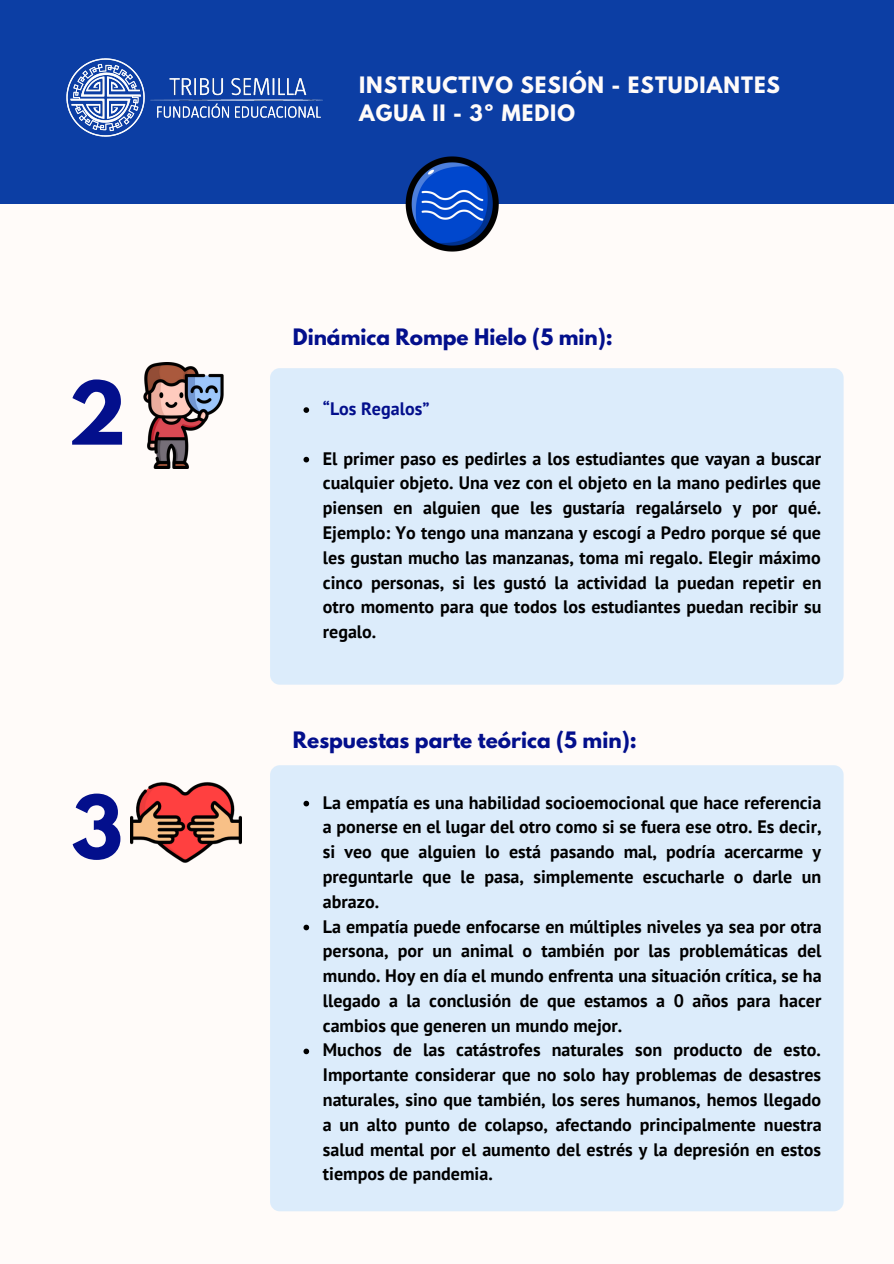
<style>
.page{position:relative;width:894px;height:1264px;background:#fff}
.page>*{position:absolute;margin:0;border:0;box-sizing:border-box;transform-origin:0 0}
.t1{font:700 77.55px "League Spartan";color:#030f8c}
.t2{font:700 20.1px "League Spartan";color:#030f8c}
.t3{font:700 19.95px "League Spartan";letter-spacing:.05em;color:#fffbf9}
.t4{font:700 18px/24.8px "PT Sans";color:#000;text-align:justify}
.t5{font:700 18px "PT Sans";color:#030f8c}
</style>
<div class="page">
<div style="left:0;top:0;width:893px;height:1263px;background:#fffbf9"></div>
<div style="left:0;top:0;width:893px;height:204px;background:#0c3ea4"></div>
<img style="left:66px;top:58px;width:257px;height:79px">
<img style="left:405px;top:156px;width:93px;height:96px">
<div style="left:270px;top:765px;width:573px;height:446px;background:#dcecfb;border-radius:10px"></div>
<img style="left:130px;top:782px;width:111px;height:81px">
<img style="left:143px;top:363px;width:81px;height:105px">
<svg style="left:303px;top:800px;width:6px;height:6px"></svg>
<svg style="left:303px;top:924px;width:6px;height:6px"></svg>
<svg style="left:303px;top:1048px;width:6px;height:6px"></svg>
<div style="left:270px;top:368px;width:573px;height:316px;background:#dcecfb;border-radius:10px"></div>
<svg style="left:303px;top:407px;width:6px;height:6px"></svg>
<svg style="left:303px;top:457px;width:6px;height:5px"></svg>
<p class="t3" style="left:359px;top:75px;width:422px">INSTRUCTIVO SESIÓN - ESTUDIANTES</p>
<p class="t3" style="left:359px;top:103px;width:217px">AGUA II - 3º MEDIO</p>
<p class="t1" style="left:68px;top:375px;width:60px">2</p>
<p class="t2" style="left:293px;top:327px;width:321px">Dinámica Rompe Hielo (5 min):</p>
<p class="t5" style="left:323px;top:397px;width:108px">“Los Regalos”</p>
<p class="t4" style="left:323px;top:445px;width:500px">El primer paso es pedirles a los estudiantes que vayan a buscar cualquier objeto. Una vez con el objeto en la mano pedirles que piensen en alguien que les gustaría regalárselo y por qué.<br>Ejemplo: Yo tengo una manzana y escogí a Pedro porque sé que les gustan mucho las manzanas, toma mi regalo. Elegir máximo cinco personas, si les gustó la actividad la puedan repetir en otro momento para que todos los estudiantes puedan recibir su regalo.</p>
<p class="t2" style="left:293px;top:730px;width:345px">Respuestas parte teórica (5 min):</p>
<p class="t1" style="left:71px;top:789px;width:53px">3</p>
<p class="t4" style="left:323px;top:789px;width:500px">La empatía es una habilidad socioemocional que hace referencia a ponerse en el lugar del otro como si se fuera ese otro. Es decir, si veo que alguien lo está pasando mal, podría acercarme y preguntarle que le pasa, simplemente escucharle o darle un abrazo.</p>
<p class="t4" style="left:323px;top:913px;width:500px">La empatía puede enfocarse en múltiples niveles ya sea por otra persona, por un animal o también por las problemáticas del mundo. Hoy en día el mundo enfrenta una situación crítica, se ha llegado a la conclusión de que estamos a 0 años para hacer cambios que generen un mundo mejor.</p>
<p class="t4" style="left:323px;top:1037px;width:500px">Muchos de las catástrofes naturales son producto de esto.<br>Importante considerar que no solo hay problemas de desastres naturales, sino que también, los seres humanos, hemos llegado a un alto punto de colapso, afectando principalmente nuestra salud mental por el aumento del estrés y la depresión en estos tiempos de pandemia.</p>
</div>
